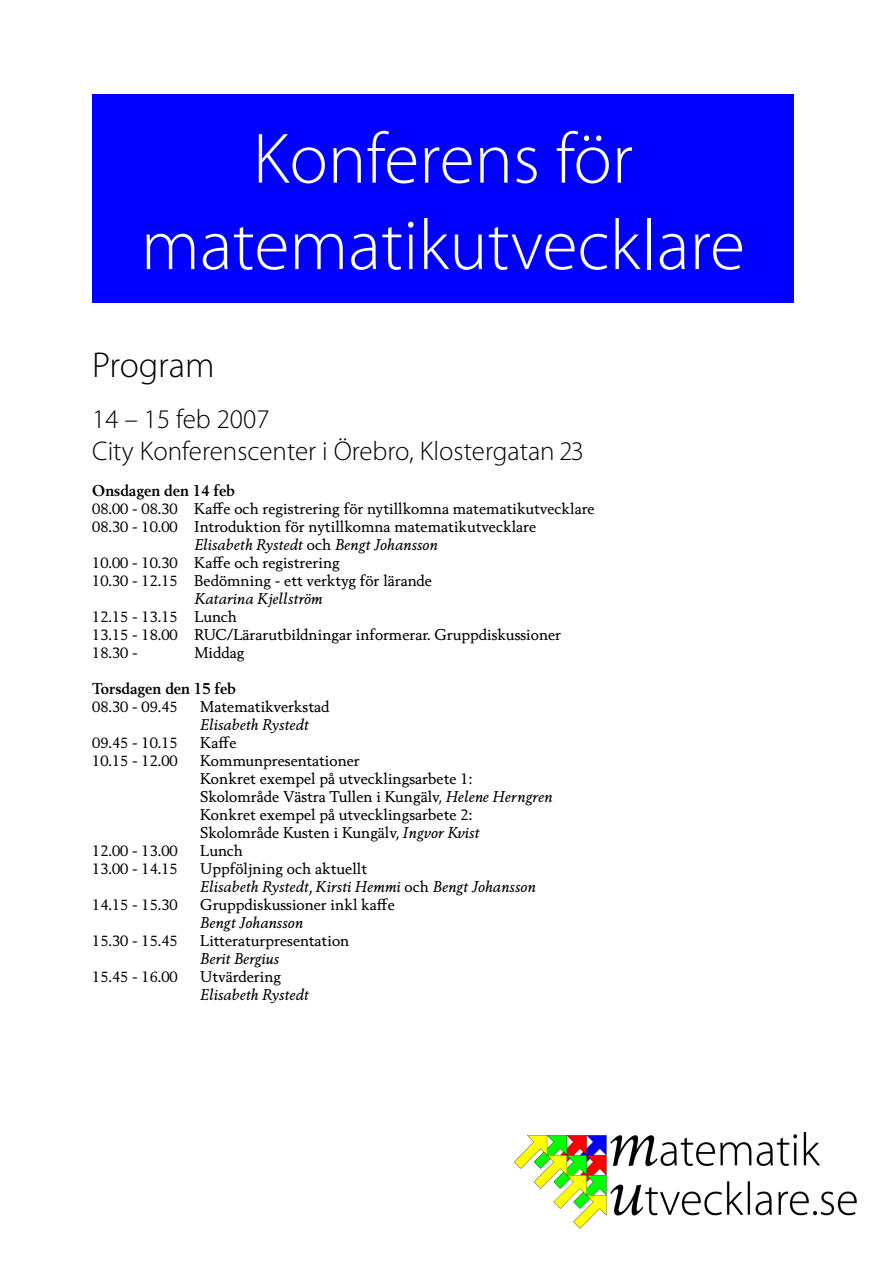
<style>
.page{position:relative;width:893px;height:1263px;background:#fff}
.page>*{position:absolute;margin:0;border:0;box-sizing:border-box;transform-origin:0 0}
.t1{font:300 72px/86.4px "Myriad Pro";color:#fff;text-align:center}
.t2{font:300 36px "Myriad Pro";letter-spacing:-.005em;color:#000}
.t3{font:300 27px/32.4px "Myriad Pro";color:#000}
.t4{font:15px/18px "Berling Nova Text Pro";color:#000}
.t5{font:italic 15px/18px "Berling Nova Text Pro";color:#000}
.t6{font:700 15px "Berling Nova Text Pro";color:#000}
.s1{font-style:normal}
.s2{font-style:italic}
</style>
<div class="page">
<div style="left:92px;top:94px;width:702px;height:209px;background:#00f"></div>
<img style="left:514px;top:1133px;width:343px;height:96px">
<h1 class="t1" style="left:141px;top:115px;width:606px">Konferens för matematikutvecklare</h1>
<h2 class="t2" style="left:92px;top:343px;width:124px">Program</h2>
<h3 class="t3" style="left:92px;top:402px;width:492px">14 – 15 feb 2007<br>City Konferenscenter i Örebro, Klostergatan 23</h3>
<p class="t6" style="left:92px;top:481px;width:144px">Onsdagen den 14 feb</p>
<p class="t4" style="left:92px;top:499px;width:504px">08.00 - 08.30 Kaffe och registrering för nytillkomna matematikutvecklare</p>
<p class="t4" style="left:92px;top:517px;width:446px">08.30 - 10.00 Introduktion för nytillkomna matematikutvecklare</p>
<p class="t5" style="left:194px;top:535px;width:245px">Elisabeth Rystedt <span class="s1">och</span> Bengt Johansson</p>
<p class="t4" style="left:92px;top:553px;width:249px">10.00 - 10.30 Kaffe och registrering</p>
<p class="t4" style="left:92px;top:571px;width:341px">10.30 - 12.15 Bedömning - ett verktyg för lärande</p>
<p class="t5" style="left:194px;top:589px;width:130px">Katarina Kjellström</p>
<p class="t4" style="left:92px;top:607px;width:470px">12.15 - 13.15 Lunch<br>13.15 - 18.00 RUC/Lärarutbildningar informerar. Gruppdiskussioner<br>18.30 -</p>
<p class="t4" style="left:194px;top:643px;width:52px">Middag</p>
<p class="t6" style="left:92px;top:679px;width:145px">Torsdagen den 15 feb</p>
<p class="t4" style="left:92px;top:697px;width:87px">08.30 - 09.45</p>
<p class="t4" style="left:200px;top:697px;width:131px">Matematikverkstad</p>
<p class="t5" style="left:200px;top:715px;width:110px">Elisabeth Rystedt</p>
<p class="t4" style="left:92px;top:733px;width:87px">09.45 - 10.15</p>
<p class="t4" style="left:200px;top:733px;width:38px">Kaffe</p>
<p class="t4" style="left:92px;top:751px;width:87px">10.15 - 12.00</p>
<p class="t4" style="left:200px;top:751px;width:354px">Kommunpresentationer<br>Konkret exempel på utvecklingsarbete 1:<br>Skolområde Västra Tullen i Kungälv, <span class="s2">Helene Herngren </span>Konkret exempel på utvecklingsarbete 2:<br>Skolområde Kusten i Kungälv, <span class="s2">Ingvor Kvist</span></p>
<p class="t4" style="left:92px;top:841px;width:87px">12.00 - 13.00</p>
<p class="t4" style="left:200px;top:841px;width:44px">Lunch</p>
<p class="t4" style="left:92px;top:859px;width:87px">13.00 - 14.15</p>
<p class="t5" style="left:200px;top:859px;width:337px"><span class="s1">Uppföljning och aktuellt<br></span>Elisabeth Rystedt, Kirsti Hemmi <span class="s1">och</span> Bengt Johansson</p>
<p class="t4" style="left:92px;top:895px;width:87px">14.15 - 15.30</p>
<p class="t4" style="left:200px;top:895px;width:196px">Gruppdiskussioner inkl kaffe</p>
<p class="t5" style="left:200px;top:913px;width:105px">Bengt Johansson</p>
<p class="t4" style="left:92px;top:931px;width:87px">15.30 - 15.45</p>
<p class="t4" style="left:200px;top:931px;width:151px">Litteraturpresentation</p>
<p class="t5" style="left:200px;top:949px;width:80px">Berit Bergius</p>
<p class="t4" style="left:92px;top:967px;width:87px">15.45 - 16.00</p>
<p class="t4" style="left:200px;top:967px;width:82px">Utvärdering</p>
<p class="t5" style="left:200px;top:985px;width:110px">Elisabeth Rystedt</p>
</div>
